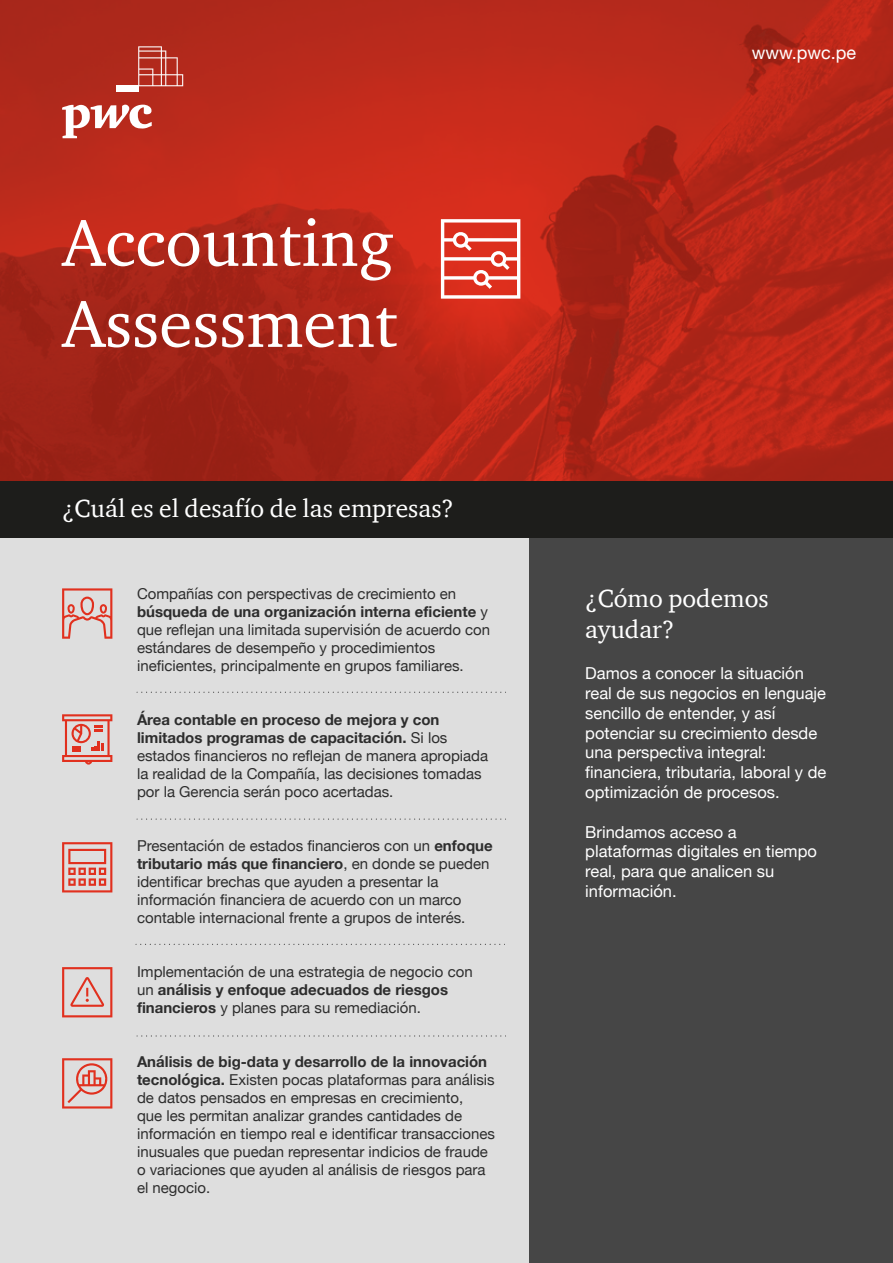
<style>
.page{position:relative;width:893px;height:1263px;background:#fff}
.page>*{position:absolute;margin:0;border:0;box-sizing:border-box;transform-origin:0 0}
.t1{font:67.5px/81px "Charter ITC Pro";color:#fff}
.t2{font:25.5px/30.6px "ITC Charter Com";color:#fff}
.t3{font:18px "Helvetica Neue";color:#fff}
.t4{font:16.5px/19.8px "Helvetica Neue";color:#fff}
.t5{font:15px/18px "Helvetica Neue";color:#2d2d2d}
.s1{font-weight:700}
</style>
<div class="page">
<div style="left:0;top:509px;width:563px;height:754px;background:#dedede"></div>
<div style="left:529px;top:526px;width:364px;height:737px;background:#464646"></div>
<svg style="left:0;top:0;width:893px;height:481px;background:#b42719"></svg>
<svg style="left:62px;top:105px;width:90px;height:33px"></svg>
<div style="left:116px;top:86px;width:23px;height:6px;background:#fff"></div>
<svg style="left:138px;top:46px;width:45px;height:40px;background:#c15449"></svg>
<svg style="left:441px;top:219px;width:79px;height:80px"></svg>
<div style="left:0;top:481px;width:893px;height:56px;background:#1d1d1b"></div>
<svg style="left:62px;top:967px;width:50px;height:50px"></svg>
<svg style="left:62px;top:1058px;width:50px;height:50px"></svg>
<svg style="left:62px;top:842px;width:50px;height:50px"></svg>
<svg style="left:62px;top:588px;width:50px;height:51px"></svg>
<svg style="left:62px;top:714px;width:50px;height:51px"></svg>
<svg style="left:137px;top:692px;width:369px;height:1px"></svg>
<svg style="left:137px;top:819px;width:369px;height:1px"></svg>
<svg style="left:136px;top:944px;width:369px;height:1px"></svg>
<svg style="left:137px;top:1035px;width:369px;height:1px"></svg>
<h1 class="t1" style="left:62px;top:201px;width:337px">Accounting<br>Assessment</h1>
<h2 class="t2" style="left:62px;top:493px;width:393px">¿Cuál es el desafío de las empresas?</h2>
<p class="t5" style="left:137px;top:586px;width:355px">Compañías con perspectivas de crecimiento en <span class="s1">búsqueda de una organización interna eficiente</span> y que reflejan una limitada supervisión de acuerdo con estándares de desempeño y procedimientos ineficientes, principalmente en grupos familiares.</p>
<p class="t5" style="left:137px;top:712px;width:353px"><span class="s1">Área contable en proceso de mejora y con limitados programas de capacitación.</span> Si los estados financieros no reflejan de manera apropiada la realidad de la Compañía, las decisiones tomadas por la Gerencia serán poco acertadas.</p>
<p class="t5" style="left:137px;top:838px;width:357px">Presentación de estados financieros con un <span class="s1">enfoque tributario más que financiero</span>, en donde se pueden identificar brechas que ayuden a presentar la información financiera de acuerdo con un marco contable internacional frente a grupos de interés.</p>
<p class="t5" style="left:137px;top:964px;width:337px">Implementación de una estrategia de negocio con un <span class="s1">análisis y enfoque adecuados de riesgos financieros</span> y planes para su remediación.</p>
<p class="t5" style="left:137px;top:1054px;width:360px"><span class="s1">Análisis de big-data y desarrollo de la innovación tecnológica.</span> Existen pocas plataformas para análisis de datos pensados en empresas en crecimiento,<br>que les permitan analizar grandes cantidades de información en tiempo real e identificar transacciones inusuales que puedan representar indicios de fraude o variaciones que ayuden al análisis de riesgos para el negocio.</p>
<p class="t3" style="left:752px;top:40px;width:106px">www.pwc.pe</p>
<h2 class="t2" style="left:585px;top:583px;width:185px">¿Cómo podemos ayudar?</h2>
<p class="t4" style="left:585px;top:664px;width:243px">Damos a conocer la situación real de sus negocios en lenguaje sencillo de entender, y así potenciar su crecimiento desde una perspectiva integral: financiera, tributaria, laboral y de optimización de procesos.</p>
<p class="t4" style="left:585px;top:823px;width:233px">Brindamos acceso a plataformas digitales en tiempo real, para que analicen su información.</p>
</div>
